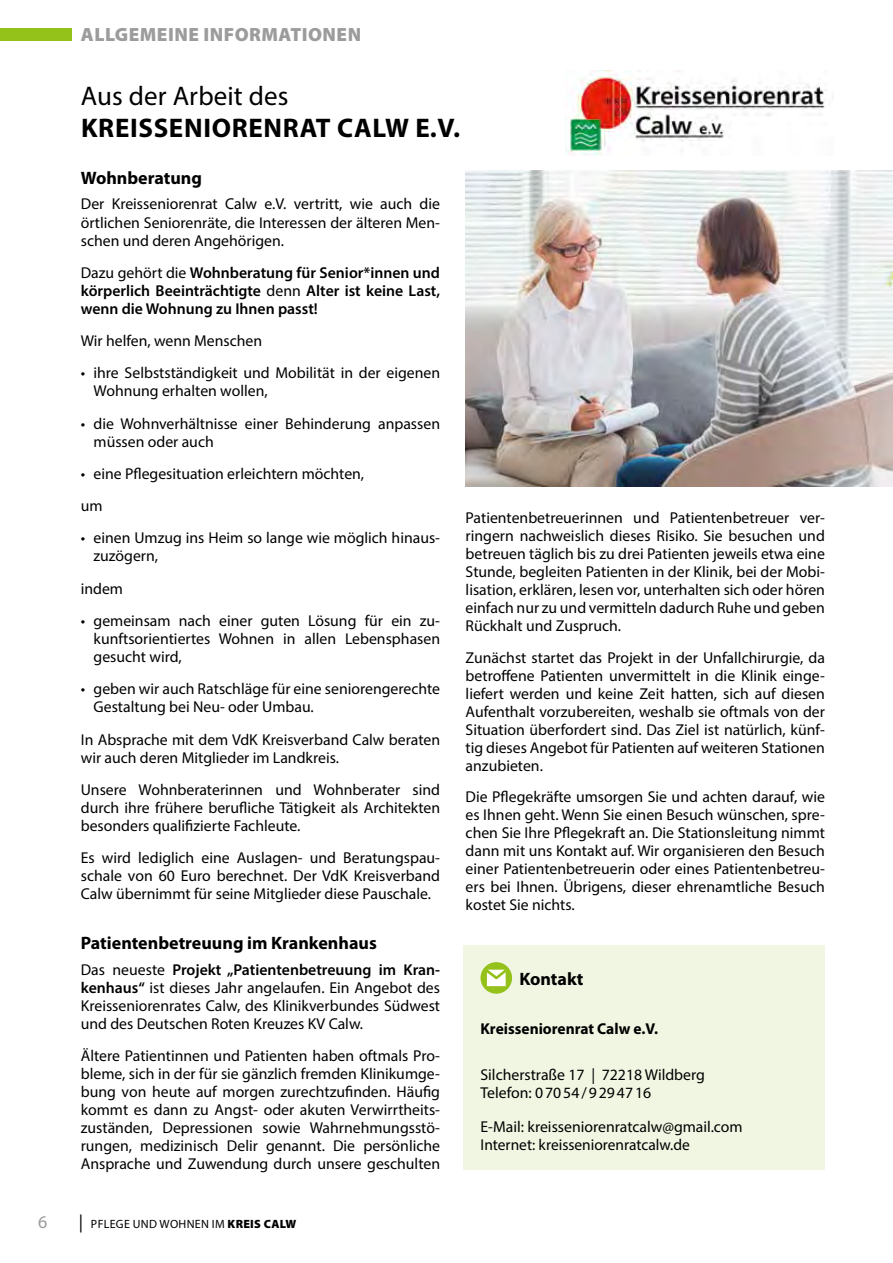
<style>
.page{position:relative;width:893px;height:1263px;background:#fff}
.page>*{position:absolute;margin:0;border:0;box-sizing:border-box;transform-origin:0 0}
.t1{font:700 27px "Myriad Pro";letter-spacing:.025em;color:#000}
.t2{font:27px "Myriad Pro";letter-spacing:.005em;color:#000}
.t3{font:900 19.2px "Myriad Pro";letter-spacing:.025em;color:#9c9c9d}
.t4{font:700 18px "Myriad Pro";color:#000}
.t5{font:18px "Myriad Pro";color:#9c9c9d}
.t6{font:15.75px/18px "Myriad Pro";color:#000;text-align:justify}
.t7{font:600 15.75px/18px "Myriad Pro";color:#000;text-align:justify}
.t8{font:700 15.75px "Myriad Pro";color:#000}
.t9{font:12px "Myriad Pro";letter-spacing:.025em;color:#000}
.s1{font-weight:400}
.s2{font-weight:600}
.s3{font-size:18px}
.s4{font-weight:900}
</style>
<div class="page">
<div style="left:0;top:28px;width:72px;height:13px;background:#94c11a"></div>
<img style="left:565px;top:70px;width:269px;height:85px">
<div style="left:463px;top:945px;width:362px;height:224px;background:#f1f6e3"></div>
<svg style="left:480px;top:962px;width:32px;height:32px"></svg>
<svg style="left:487px;top:970px;width:19px;height:16px"></svg>
<img style="left:466px;top:170px;width:427px;height:316px">
<p class="t3" style="left:81px;top:22px;width:282px">ALLGEMEINE INFORMATIONEN</p>
<h1 class="t2" style="left:81px;top:80px;width:209px">Aus der Arbeit des</h1>
<h1 class="t1" style="left:81px;top:110px;width:381px">KREISSENIORENRAT CALW E.V.</h1>
<p class="t4" style="left:81px;top:166px;width:123px">Wohnberatung</p>
<p class="t6" style="left:81px;top:195px;width:361px">Der Kreisseniorenrat Calw e.V. vertritt, wie auch die örtlichen Seniorenräte, die Interessen der älteren Men&shy;schen und deren Angehörigen.</p>
<p class="t7" style="left:81px;top:263px;width:361px"><span class="s1">Dazu gehört die</span> Wohnberatung für Senior*innen und körperlich Beeinträchtigte <span class="s1">denn</span> Alter ist keine Last, wenn die Wohnung zu Ihnen passt!</p>
<p class="t6" style="left:81px;top:331px;width:183px">Wir helfen, wenn Menschen</p>
<p class="t6" style="left:94px;top:364px;width:348px;text-indent:-13px">• ihre Selbstständigkeit und Mobilität in der eigenen<br>Wohnung erhalten wollen,</p>
<p class="t6" style="left:94px;top:414px;width:348px;text-indent:-13px">• die Wohnverhältnisse einer Behinderung anpassen müssen oder auch</p>
<p class="t6" style="left:81px;top:457px;width:285px;line-height:32.2px">• eine Pflegesituation erleichtern möchten, um</p>
<p class="t6" style="left:94px;top:529px;width:348px;text-indent:-13px">• einen Umzug ins Heim so lange wie möglich hinaus&shy;zuzögern,</p>
<p class="t6" style="left:81px;top:579px;width:44px">indem</p>
<p class="t6" style="left:94px;top:611px;width:348px;text-indent:-13px">• gemeinsam nach einer guten Lösung für ein zu&shy;kunftsorientiertes Wohnen in allen Lebensphasen gesucht wird,</p>
<p class="t6" style="left:94px;top:680px;width:348px;text-indent:-13px">• geben wir auch Ratschläge für eine seniorengerechte<br>Gestaltung bei Neu- oder Umbau.</p>
<p class="t6" style="left:81px;top:730px;width:361px">In Absprache mit dem VdK Kreisverband Calw beraten wir auch deren Mitglieder im Landkreis.</p>
<p class="t6" style="left:81px;top:780px;width:361px">Unsere Wohnberaterinnen und Wohnberater sind durch ihre frühere berufliche Tätigkeit als Architekten besonders qualifizierte Fachleute.</p>
<p class="t6" style="left:81px;top:849px;width:361px">Es wird lediglich eine Auslagen- und Beratungspau&shy;schale von 60 Euro berechnet. Der VdK Kreisverband Calw übernimmt für seine Mitglieder diese Pauschale.</p>
<p class="t4" style="left:81px;top:931px;width:298px">Patientenbetreuung im Krankenhaus</p>
<p class="t6" style="left:81px;top:960px;width:361px">Das neueste <span class="s2">Projekt „Patientenbetreuung im Kran&shy;kenhaus“</span> ist dieses Jahr angelaufen. Ein Angebot des Kreisseniorenrates Calw, des Klinikverbundes Südwest und des Deutschen Roten Kreuzes KV Calw.</p>
<p class="t6" style="left:81px;top:1047px;width:361px">Ältere Patientinnen und Patienten haben oftmals Pro&shy;bleme, sich in der für sie gänzlich fremden Klinikumge&shy;bung von heute auf morgen zurechtzufinden. Häufig kommt es dann zu Angst- oder akuten Verwirrtheits&shy;zuständen, Depressionen sowie Wahrnehmungsstö&shy;rungen, medizinisch Delir genannt. Die persönliche Ansprache und Zuwendung durch unsere geschulten</p>
<p class="t5" style="left:38px;top:1211px;width:11px">6</p>
<p class="t9" style="left:79px;top:1217px;width:219px"><span class="s3">|</span> PFLEGE UND WOHNEN IM <span class="s4">KREIS CALW</span></p>
<p class="t6" style="left:466px;top:509px;width:361px">Patientenbetreuerinnen und Patientenbetreuer ver&shy;ringern nachweislich dieses Risiko. Sie besuchen und betreuen täglich bis zu drei Patienten jeweils etwa eine Stunde, begleiten Patienten in der Klinik, bei der Mobi&shy;lisation, erklären, lesen vor, unterhalten sich oder hören einfach nur zu und vermitteln dadurch Ruhe und geben Rückhalt und Zuspruch.</p>
<p class="t6" style="left:466px;top:648px;width:361px">Zunächst startet das Projekt in der Unfallchirurgie, da betroffene Patienten unvermittelt in die Klinik einge&shy;liefert werden und keine Zeit hatten, sich auf diesen Aufenthalt vorzubereiten, weshalb sie oftmals von der Situation überfordert sind. Das Ziel ist natürlich, künf&shy;tig dieses Angebot für Patienten auf weiteren Stationen anzubieten.</p>
<p class="t6" style="left:466px;top:788px;width:361px">Die Pflegekräfte umsorgen Sie und achten darauf, wie es Ihnen geht. Wenn Sie einen Besuch wünschen, spre&shy;chen Sie Ihre Pflegekraft an. Die Stationsleitung nimmt dann mit uns Kontakt auf. Wir organisieren den Besuch einer Patientenbetreuerin oder eines Patientenbetreu&shy;ers bei Ihnen. Übrigens, dieser ehrenamtliche Besuch kostet Sie nichts.</p>
<p class="t4" style="left:519px;top:967px;width:66px">Kontakt</p>
<p class="t8" style="left:480px;top:1018px;width:179px">Kreisseniorenrat Calw e.V.</p>
<p class="t6" style="left:480px;top:1066px;width:226px">Silcherstraße 17 | 72218 Wildberg<br>Telefon: 07054/9294716</p>
<p class="t6" style="left:480px;top:1118px;width:264px">E-Mail: kreisseniorenratcalw@gmail.com<br>Internet: kreisseniorenratcalw.de</p>
</div>
